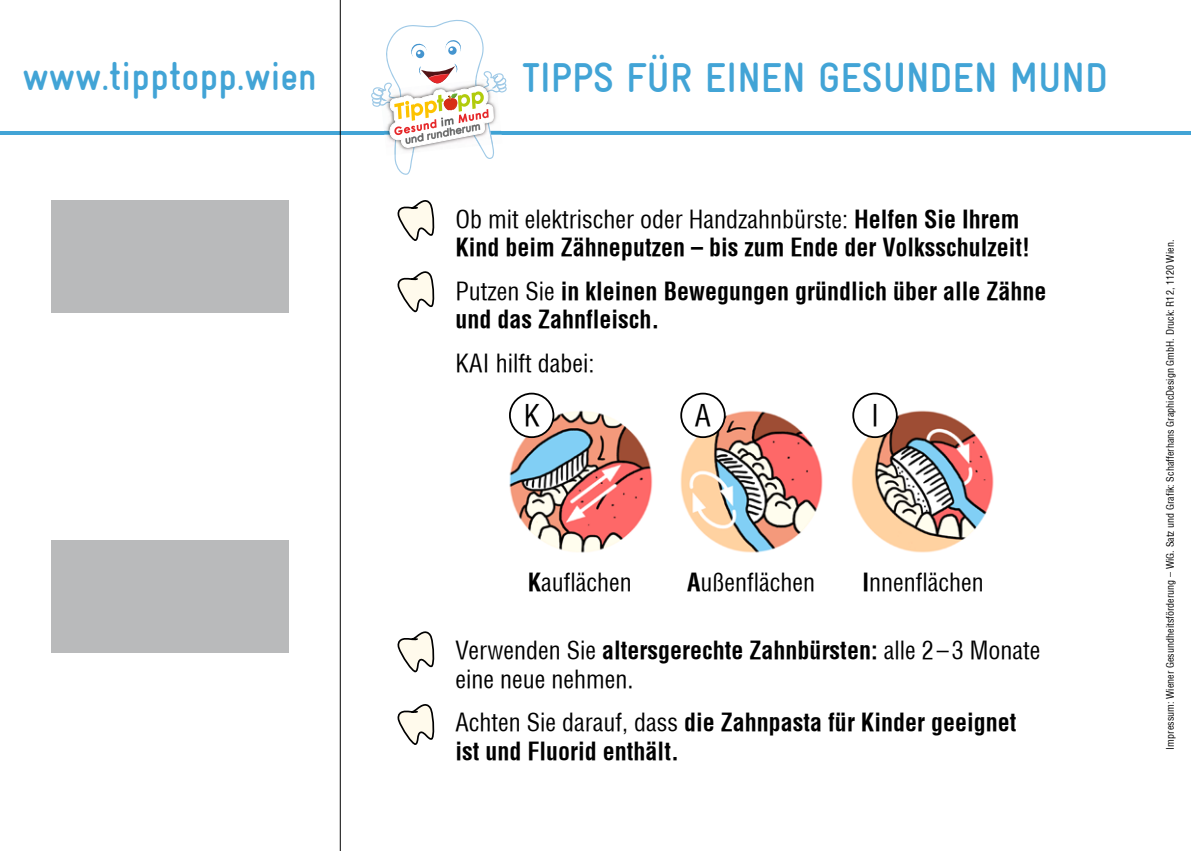
<style>
.page{position:relative;width:1191px;height:851px;background:#fff}
.page>*{position:absolute;margin:0;border:0;box-sizing:border-box;transform-origin:0 0}
.t1{font:700 condensed 42px "Gravur";color:#42a4d6}
.t2{font:700 condensed 40px "Gravur";color:#42a4d6}
.t3{font:condensed 28.8px "Helvetica";color:#000}
.t4{font:700 condensed 24px/28.8px "Helvetica";color:#000}
.t5{font:condensed 24px/28.8px "Helvetica";color:#000}
.t6{font:condensed 10px "Helvetica";letter-spacing:.005em;color:#000}
.s1{font-weight:400}
.s2{font-weight:700}
</style>
<div class="page">
<hr style="left:0;top:131px;width:1191px;height:3px;background:#42a4d6">
<svg style="left:397px;top:200px;width:38px;height:41px"></svg>
<svg style="left:397px;top:271px;width:38px;height:41px"></svg>
<svg style="left:397px;top:631px;width:38px;height:41px"></svg>
<svg style="left:397px;top:704px;width:38px;height:40px"></svg>
<img style="left:509px;top:404px;width:144px;height:149px">
<img style="left:680px;top:404px;width:143px;height:149px">
<img style="left:851px;top:404px;width:143px;height:149px">
<div style="left:510px;top:393px;width:43px;height:44px;background:#fff;border-radius:50%"></div>
<div style="left:509px;top:392px;width:45px;height:46px;border:2px solid #000;border-radius:50%"></div>
<div style="left:681px;top:393px;width:44px;height:44px;background:#fff;border-radius:50%"></div>
<div style="left:680px;top:392px;width:45px;height:46px;border:2px solid #000;border-radius:50%"></div>
<div style="left:853px;top:393px;width:43px;height:44px;background:#fff;border-radius:50%"></div>
<div style="left:852px;top:392px;width:45px;height:46px;border:2px solid #000;border-radius:50%"></div>
<hr style="left:340px;top:0;width:1px;height:850px;background:#000">
<div style="left:52px;top:540px;width:237px;height:112px;background:#b9babb"></div>
<div style="left:52px;top:200px;width:237px;height:113px;background:#b9babb"></div>
<svg style="left:371px;top:19px;width:136px;height:156px"></svg>
<h2 class="t2" style="left:22px;top:54px;width:295px">www.tipptopp.wien</h2>
<h1 class="t1" style="left:522px;top:54px;width:587px">TIPPS füR EINEN GESUNDEN MUND</h1>
<p class="t4" style="left:455px;top:204px;width:576px"><span class="s1">Ob mit elektrischer oder Handzahnbürste:</span> Helfen Sie Ihrem<br>Kind beim Zähneputzen – bis zum Ende der Volksschulzeit!</p>
<p class="t4" style="left:455px;top:276px;width:592px"><span class="s1">Putzen Sie</span> in kleinen Bewegungen gründ lich über alle Zähne und das Zahnfleisch.</p>
<p class="t5" style="left:455px;top:348px;width:140px">KAI hilft dabei:</p>
<p class="t3" style="left:523px;top:397px;width:18px">K</p>
<p class="t3" style="left:695px;top:397px;width:18px">A</p>
<p class="t3" style="left:871px;top:397px;width:10px">I</p>
<p class="t5" style="left:528px;top:568px;width:105px"><span class="s2">K</span>auflächen</p>
<p class="t5" style="left:687px;top:568px;width:129px"><span class="s2">A</span>ußenflächen</p>
<p class="t5" style="left:862px;top:568px;width:123px"><span class="s2">I</span>nnenflächen</p>
<p class="t5" style="left:455px;top:635px;width:586px">Verwenden Sie <span class="s2">altersgerechte Zahnbürsten:</span> alle 2 – 3 Monate eine neue nehmen.</p>
<p class="t4" style="left:455px;top:707px;width:562px"><span class="s1">Achten Sie darauf, dass</span> die Zahnpasta für Kinder geeignet ist und Fluorid enthält.</p>
<p class="t6" style="left:1164px;top:749px;width:511px;rotate:-90deg">Impressum: Wiener Gesundheitsförderung – WiG. Satz und Grafik: Schafferhans GraphicDesign GmbH. Druck: R12, 1120 Wien.</p>
</div>
